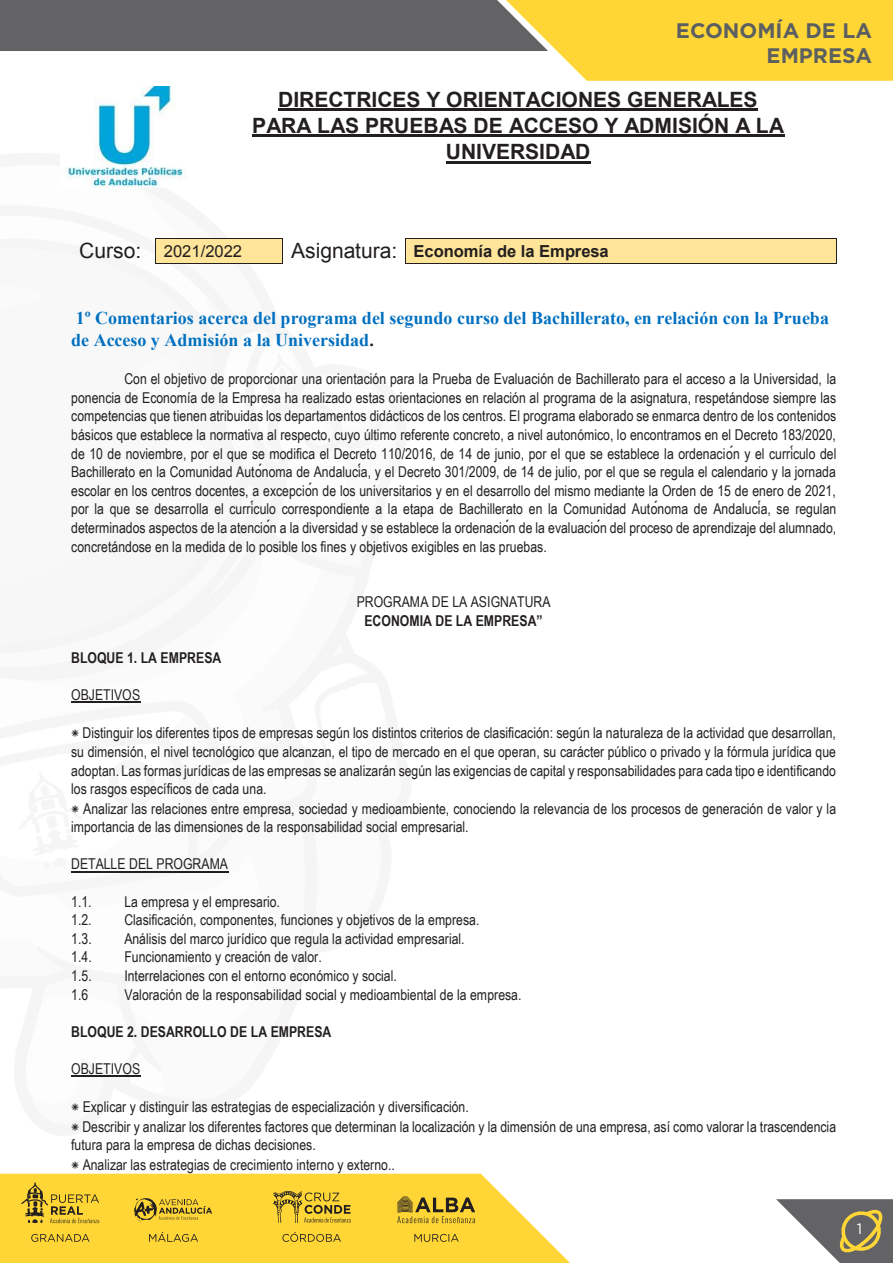
<style>
.page{position:relative;width:893px;height:1263px;background:#fff}
.page>*{position:absolute;margin:0;border:0;box-sizing:border-box;transform-origin:0 0}
.t1{font:700 21px/26.1px "Arial";color:#231f20;text-align:center}
.t2{font:700 21px/25.2px "Gotham";color:#5b5f60;text-align:right}
.t3{font:700 18px/22.4px "Times New Roman";color:#0070c0}
.t4{font:700 16.5px "Arial";color:#231f20}
.t5{font:16.5px "Arial";color:#231f20}
.t6{font:15px/18.6px "Arial Narrow";color:#231f20}
.t7{font:700 15px "Arial Narrow";color:#231f20}
.t8{font:15px "Gotham";color:#fff}
.s1{font-size:21px}
.s2{font-weight:400;font-size:21px}
.s3{color:#231f20}
.s4{font-family:"Arial"}
.s5{font-weight:700}
.s6{font-family:"Tahoma"}
</style>
<div class="page">
<svg style="left:0;top:1174px;width:570px;height:89px;fill:#ffd636"></svg>
<svg style="left:0;top:0;width:893px;height:81px"></svg>
<svg style="left:31px;top:1234px;width:58px;height:8px"></svg>
<svg style="left:282px;top:1232px;width:59px;height:10px"></svg>
<svg style="left:149px;top:1232px;width:49px;height:10px"></svg>
<svg style="left:414px;top:1234px;width:45px;height:8px"></svg>
<svg style="left:21px;top:1182px;width:78px;height:41px"></svg>
<svg style="left:397px;top:1196px;width:78px;height:27px"></svg>
<svg style="left:134px;top:1198px;width:78px;height:26px"></svg>
<svg style="left:273px;top:1191px;width:77px;height:32px"></svg>
<svg style="left:776px;top:1199px;width:117px;height:64px"></svg>
<hr style="left:278px;top:109px;width:480px;height:2px;background:#231f20">
<hr style="left:252px;top:135px;width:532px;height:2px;background:#231f20">
<hr style="left:446px;top:161px;width:145px;height:2px;background:#231f20">
<div style="left:156px;top:239px;width:126px;height:24px;background:#ffe599"></div>
<div style="left:406px;top:239px;width:429px;height:24px;background:#ffe599"></div>
<hr style="left:156px;top:238px;width:127px;height:1px;background:#231f20">
<hr style="left:406px;top:238px;width:430px;height:1px;background:#231f20">
<svg style="left:155px;top:238px;width:1px;height:26px"></svg>
<hr style="left:156px;top:263px;width:127px;height:1px;background:#231f20">
<svg style="left:405px;top:238px;width:1px;height:26px"></svg>
<hr style="left:406px;top:263px;width:430px;height:1px;background:#231f20">
<svg style="left:836px;top:238px;width:1px;height:26px"></svg>
<hr style="left:71px;top:702px;width:69px;height:1px;background:#231f20">
<hr style="left:71px;top:871px;width:157px;height:1px;background:#231f20">
<hr style="left:71px;top:1075px;width:69px;height:2px;background:#231f20">
<img style="left:66px;top:87px;width:121px;height:101px">
<h1 class="t2" style="left:676px;top:18px;width:197px">ECONOMÍA DE LA<br>EMPRESA</h1>
<p class="t1" style="left:252px;top:86px;width:534px">DIRECTRICES Y ORIENTACIONES GENERALES<br>PARA LAS PRUEBAS DE ACCESO Y ADMISIÓN A LA<br>UNIVERSIDAD</p>
<p class="t5" style="left:79px;top:239px;width:164px"><span class="s1">Curso:</span> 2021/2022</p>
<p class="t4" style="left:291px;top:239px;width:319px"><span class="s2">Asignatura:</span> Economía de la Empresa</p>
<p class="t3" style="left:71px;top:306px;width:759px">1º Comentarios acerca del programa del segundo curso del Bachillerato, en relación con la Prueba de Acceso y Admisión a la Universidad<span class="s3">.</span></p>
<p class="t6" style="left:71px;top:369px;width:767px;text-align:justify;text-indent:53px">Con el objetivo de proporcionar una orientación para la Prueba de Evaluación de Bachillerato para el acceso a la Universidad, la ponencia de Economía de la Empresa ha realizado estas orientaciones en relación al programa de la asignatura, respetándose siempre las competencias que tienen atribuidas los departamentos didácticos de los centros. El programa elaborado se enmarca dentro de los contenidos básicos que establece la normativa al respecto, cuyo último referente concreto, a nivel autonómico, lo encontramos en el Decreto 183/2020, de 10 de noviembre, por el que se modifica el Decreto 110/2016, de 14 de junio, por el que se establece la ordenacio<span class="s4">́</span>n y el curri<span class="s4">́</span>culo del Bachillerato en la Comunidad Auto<span class="s4">́</span>noma de Andaluci<span class="s4">́</span>a, y el Decreto 301/2009, de 14 de julio, por el que se regula el calendario y la jornada escolar en los centros docentes, a excepcio<span class="s4">́</span>n de los universitarios y en el desarrollo del mismo mediante la Orden de 15 de enero de 2021, por la que se desarrolla el curri<span class="s4">́</span>culo correspondiente a la etapa de Bachillerato en la Comunidad Auto<span class="s4">́</span>noma de Andaluci<span class="s4">́</span>a, se regulan determinados aspectos de la atencio<span class="s4">́</span>n a la diversidad y se establece la ordenacio<span class="s4">́</span>n de la evaluacio<span class="s4">́</span>n del proceso de aprendizaje del alumnado, concretándose en la medida de lo posible los fines y objetivos exigibles en las pruebas.</p>
<p class="t6" style="left:357px;top:592px;width:195px;text-align:center">PROGRAMA DE LA ASIGNATURA<br><span class="s5">ECONOMIA DE LA EMPRESA”</span></p>
<p class="t7" style="left:71px;top:646px;width:152px">BLOQUE 1. LA EMPRESA</p>
<p class="t6" style="left:71px;top:685px;width:70px">OBJETIVOS</p>
<p class="t6" style="left:71px;top:723px;width:766px"><span class="s6">⁕</span> Distinguir los diferentes tipos de empresas según los distintos criterios de clasificación: según la naturaleza de la actividad que desarrollan, su dimensión, el nivel tecnológico que alcanzan, el tipo de mercado en el que operan, su carácter público o privado y la fórmula jurídica que adoptan. Las formas jurídicas de las empresas se analizarán según las exigencias de capital y responsabilidades para cada tipo e identificando los rasgos específicos de cada una.<br><span class="s6">⁕</span> Analizar las relaciones entre empresa, sociedad y medioambiente, conociendo la relevancia de los procesos de generación de valor y la importancia de las dimensiones de la responsabilidad social empresarial.</p>
<p class="t6" style="left:71px;top:854px;width:158px">DETALLE DEL PROGRAMA</p>
<p class="t6" style="left:71px;top:891px;width:22px">1.1.</p>
<p class="t6" style="left:124px;top:891px;width:157px">La empresa y el empresario.</p>
<p class="t6" style="left:71px;top:910px;width:22px">1.2.</p>
<p class="t6" style="left:124px;top:910px;width:357px">Clasificación, componentes, funciones y objetivos de la empresa.</p>
<p class="t6" style="left:71px;top:929px;width:22px">1.3.</p>
<p class="t6" style="left:124px;top:929px;width:342px">Análisis del marco jurídico que regula la actividad empresarial.</p>
<p class="t6" style="left:71px;top:947px;width:22px">1.4.</p>
<p class="t6" style="left:124px;top:947px;width:199px">Funcionamiento y creación de valor.</p>
<p class="t6" style="left:71px;top:966px;width:22px">1.5.</p>
<p class="t6" style="left:124px;top:966px;width:274px">Interrelaciones con el entorno económico y social.</p>
<p class="t6" style="left:71px;top:984px;width:19px">1.6</p>
<p class="t6" style="left:124px;top:984px;width:399px">Valoración de la responsabilidad social y medioambiental de la empresa.</p>
<p class="t7" style="left:71px;top:1020px;width:262px">BLOQUE 2. DESARROLLO DE LA EMPRESA</p>
<p class="t6" style="left:71px;top:1059px;width:70px">OBJETIVOS</p>
<p class="t6" style="left:71px;top:1096px;width:766px;line-height:19.2px"><span class="s6">⁕</span> Explicar y distinguir las estrategias de especialización y diversificación.<br><span class="s6">⁕</span> Describir y analizar los diferentes factores que determinan la localización y la dimensión de una empresa, así como valorar la trascendencia futura para la empresa de dichas decisiones.<br><span class="s6">⁕</span> Analizar las estrategias de crecimiento interno y externo..</p>
<p class="t8" style="left:857px;top:1218px;width:7px">1</p>
</div>
